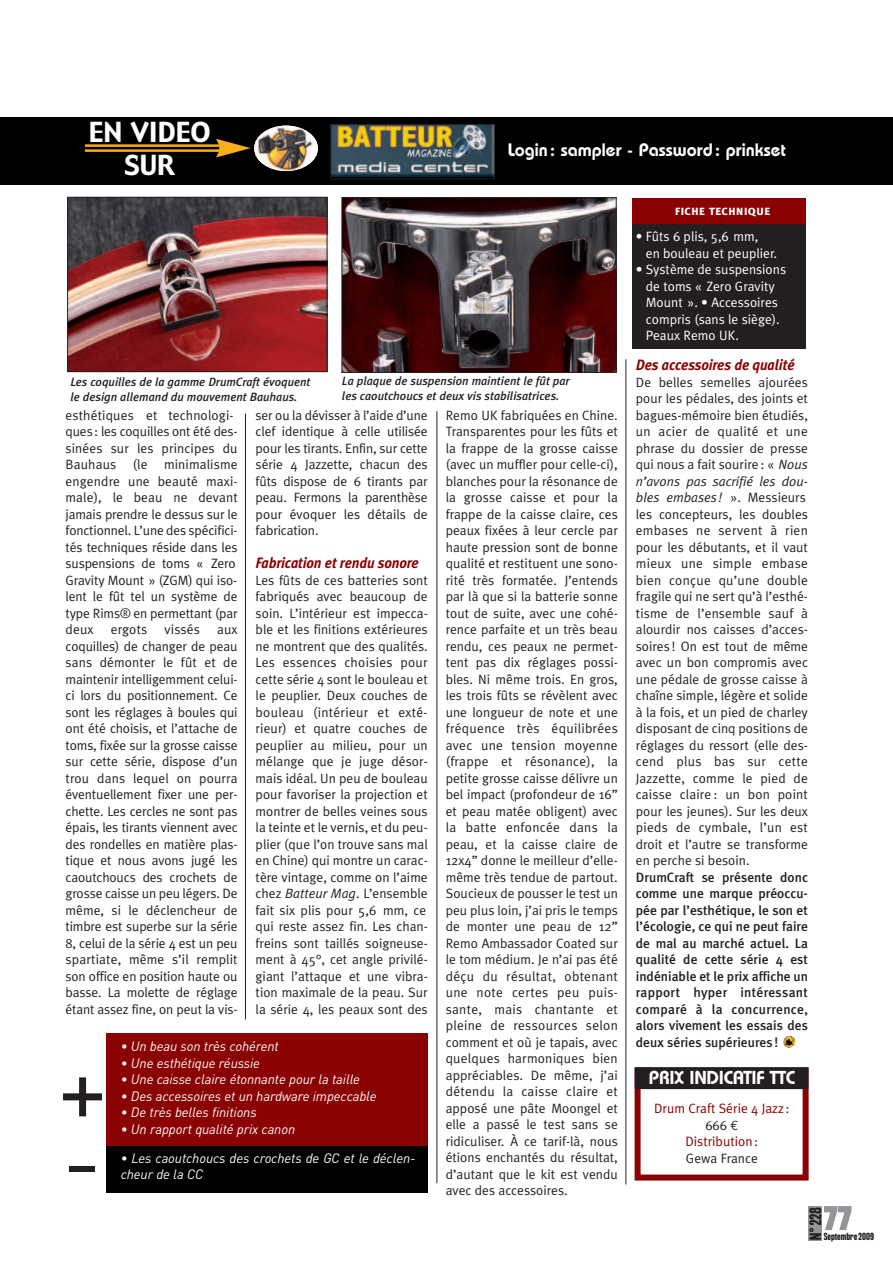
<style>
.page{position:relative;width:893px;height:1263px;background:#fff}
.page>*{position:absolute;margin:0;border:0;box-sizing:border-box;transform-origin:0 0}
.t1{font:900 extra-condensed 79.5px/73.3px "Helvetica";color:#231f20}
.t2{font:27px/32.4px "Gadget";color:#fff;text-align:center}
.t3{font:600 18.75px "Bauhaus";letter-spacing:-.015em;color:#fff}
.t4{font:600 18px "Bauhaus";color:#fff}
.t5{font:italic 700 15px "Meta Plus";letter-spacing:-.01em;color:#8b0202;scale:.95 1}
.t6{font:13.5px/16.5px "Meta Plus Normal";color:#231f20;text-align:justify}
.t7{font:500 13.5px/16.5px "Meta Plus";color:#231f20;text-align:justify}
.t8{font:italic 13.5px/16.5px "DIN";letter-spacing:-.01em;color:#fff}
.t9{font:13.5px/16.5px "Meta Plus Normal";color:#fff}
.t10{font:13.5px/16.5px "Meta Plus Normal";color:#8b0202;text-align:center}
.t11{font:13.5px "Meta Plus Bold Caps";color:#fff}
.t12{font:italic 500 12px/15px "Meta Plus";color:#231f20}
.t13{font:500 condensed 9px "Rhode";color:#231f20}
.s1{font-style:italic}
.s2{color:#231f20}
.s3{font-family:"Euro Mono";color:#231f20}
</style>
<div class="page">
<div style="left:0;top:118px;width:893px;height:67px;background:#000"></div>
<hr style="left:245px;top:414px;width:1px;height:605px;background:#231f20">
<hr style="left:437px;top:411px;width:1px;height:772px;background:#231f20">
<hr style="left:626px;top:359px;width:1px;height:825px;background:#231f20">
<div style="left:106px;top:1127px;width:321px;height:65px;background:#000"></div>
<div style="left:106px;top:1033px;width:322px;height:113px;background:#8b0202"></div>
<img style="left:332px;top:126px;width:161px;height:51px">
<div style="left:330px;top:124px;width:165px;height:55px;border:1px solid #231f20"></div>
<hr style="left:85px;top:144px;width:138px;height:3px;background:#faaf18">
<hr style="left:85px;top:149px;width:138px;height:3px;background:#faaf18">
<svg style="left:216px;top:139px;width:35px;height:18px"></svg>
<div style="left:635px;top:1067px;width:174px;height:113px;border:6px solid #8b0202"></div>
<div style="left:636px;top:1068px;width:171px;height:20px;background:#231f20"></div>
<div style="left:635px;top:1067px;width:173px;height:22px;border:1px solid #231f20"></div>
<div style="left:633px;top:198px;width:173px;height:26px;background:#8b0202"></div>
<div style="left:633px;top:224px;width:173px;height:125px;background:#231f20"></div>
<svg style="left:783px;top:1035px;width:12px;height:13px"></svg>
<svg style="left:808px;top:1206px;width:1px;height:34px"></svg>
<svg style="left:809px;top:1206px;width:42px;height:34px"></svg>
<img style="left:254px;top:126px;width:64px;height:45px;border-radius:50%">
<img style="left:69px;top:199px;width:256px;height:171px">
<div style="left:67px;top:197px;width:260px;height:175px;border:1px solid #231f20"></div>
<img style="left:343px;top:199px;width:272px;height:172px">
<div style="left:341px;top:197px;width:276px;height:176px;border:1px solid #231f20"></div>
<h2 class="t2" style="left:89px;top:117px;width:123px">EN VIDEO<br>SUR</h2>
<h3 class="t4" style="left:508px;top:143px;width:280px">Login : sampler - Password: prinkset</h3>
<p class="t11" style="left:675px;top:202px;width:98px">fiche technique</p>
<p class="t9" style="left:646px;top:228px;width:133px;text-indent:-10px">• Fûts 6 plis, 5,6 mm,<br>en bouleau et peuplier.</p>
<p class="t9" style="left:646px;top:261px;width:142px;text-indent:-10px">• Système de suspensions de toms « Zero Gravity<br>Mount ». • Accessoires compris (sans le siège).<br>Peaux Remo UK.</p>
<p class="t12" style="left:70px;top:374px;width:242px">Les coquilles de la gamme DrumCraft évoquent le design allemand du mouvement Bauhaus.</p>
<p class="t12" style="left:342px;top:373px;width:229px">La plaque de suspension maintient le fût par les caoutchoucs et deux vis stabilisatrices.</p>
<p class="t6" style="left:66px;top:407px;width:174px;text-align:left">esthétiques et technologi&shy;ques: les coquilles ont été des&shy;sinées sur les principes du<br>Bauhaus (le minimalisme engendre une beauté maxi&shy;male), le beau ne devant jamais prendre le dessus sur le fonctionnel. L’une des spécifici&shy;tés techniques réside dans les suspensions de toms « Zero<br>Gravity Mount » (ZGM) qui iso&shy;lent le fût tel un système de type Rims® en permettant (par deux</p>
<p class="t6" style="left:111px;top:621px;width:38px">ergots</p>
<p class="t6" style="left:164px;top:621px;width:37px">vissés</p>
<p class="t6" style="left:66px;top:621px;width:174px;text-indent:152px">aux coquilles) de changer de peau sans démonter le fût et de maintenir intelligemment celui&shy;ci lors du positionnement. Ce sont les réglages à boules qui ont été choisis, et l’attache de toms, fixée sur la grosse caisse sur cette série, dispose d’un trou dans lequel on pourra éventuellement fixer une per&shy;chette. Les cercles ne sont pas épais, les tirants viennent avec des rondelles en matière plas&shy;tique et nous avons jugé les caoutchoucs des crochets de grosse caisse un peu légers. De même, si le déclencheur de timbre est superbe sur la série 8, celui de la série 4 est un peu spartiate, même s’il remplit son office en position haute ou basse. La molette de réglage étant assez fine, on peut la vis-</p>
<p class="t6" style="left:256px;top:407px;width:174px">ser ou la dévisser à l’aide d’une clef identique à celle utilisée pour les tirants. Enfin, sur cette série 4 Jazzette, chacun des fûts dispose de 6 tirants par peau. Fermons la parenthèse pour évoquer les détails de fabrication.</p>
<p class="t5" style="left:256px;top:554px;width:173px">Fabrication et rendu sonore</p>
<p class="t6" style="left:256px;top:572px;width:174px">Les fûts de ces batteries sont fabriqués avec beaucoup de soin. L’intérieur est impecca&shy;ble et les finitions extérieures ne montrent que des qualités.<br>Les essences choisies pour cette série 4 sont le bouleau et le peuplier. Deux couches de bouleau (intérieur et exté&shy;rieur) et quatre couches de peuplier au milieu, pour un mélange que je juge désor&shy;mais idéal. Un peu de bouleau pour favoriser la projection et montrer de belles veines sous la teinte et le vernis, et du peu&shy;plier (que l’on trouve sans mal en Chine) qui montre un carac&shy;tère vintage, comme on l’aime chez <span class="s1">Batteur Mag</span>. L’ensemble fait six plis pour 5,6 mm, ce qui reste assez fin. Les chan&shy;freins sont taillés soigneuse&shy;ment à 45°, cet angle privilé&shy;giant l’attaque et une vibra&shy;tion maximale de la peau. Sur la série 4, les peaux sont des</p>
<h1 class="t1" style="left:63px;top:1060px;width:41px">+ -</h1>
<p class="t8" style="left:121px;top:1039px;width:159px">• Un beau son très cohérent</p>
<p class="t8" style="left:121px;top:1056px;width:141px">• Une esthétique réussie</p>
<p class="t8" style="left:121px;top:1072px;width:241px">• Une caisse claire étonnante pour la taille</p>
<p class="t8" style="left:121px;top:1089px;width:257px">• Des accessoires et un hardware impeccable</p>
<p class="t8" style="left:121px;top:1105px;width:137px">• De très belles finitions</p>
<p class="t8" style="left:121px;top:1122px;width:176px">• Un rapport qualité prix canon</p>
<p class="t8" style="left:121px;top:1151px;width:296px">• Les caoutchoucs des crochets de GC et le déclen&shy;cheur de la CC</p>
<p class="t6" style="left:446px;top:407px;width:174px">Remo UK fabriquées en Chine.<br>Transparentes pour les fûts et la frappe de la grosse caisse (avec un muffler pour celle-ci), blanches pour la résonance de la grosse caisse et pour la frappe de la caisse claire, ces peaux fixées à leur cercle par haute pression sont de bonne qualité et restituent une sono&shy;rité très formatée. J’entends par là que si la batterie sonne tout de suite, avec une cohé&shy;rence parfaite et un très beau rendu, ces peaux ne permet&shy;tent pas dix réglages possi&shy;bles. Ni même trois. En gros, les trois fûts se révèlent avec une longueur de note et une fréquence très équilibrées avec une tension moyenne (frappe et résonance), la petite grosse caisse délivre un bel impact (profondeur de 16” et peau matée obligent) avec la batte enfoncée dans la peau, et la caisse claire de 12x4” donne le meilleur d’elle&shy;même très tendue de partout.<br>Soucieux de pousser le test un peu plus loin, j’ai pris le temps de monter une peau de 12” Remo Ambassador Coated sur le tom médium. Je n’ai pas été déçu du résultat, obtenant une note certes peu puis&shy;sante, mais chantante et pleine de ressources selon comment et où je tapais, avec quelques harmoniques bien appréciables. De même, j’ai détendu la caisse claire et apposé une pâte Moongel et elle a passé le test sans se ridiculiser. À ce tarif-là, nous étions enchantés du résultat, d’autant que le kit est vendu avec des accessoires.</p>
<p class="t5" style="left:636px;top:356px;width:169px">Des accessoires de qualité</p>
<p class="t6" style="left:636px;top:374px;width:174px;text-align:left">De belles semelles ajourées pour les pédales, des joints et bagues-mémoire bien étudiés, un acier de qualité et une phrase du dossier de presse qui nous a fait sourire : « <span class="s1">Nous n’avons pas sacrifié les dou&shy;bles embases !</span> ». Messieurs les concepteurs, les doubles embases ne servent à rien pour les débutants, et il vaut mieux une simple embase bien conçue qu’une double fragile qui ne sert qu’à l’esthé&shy;tisme de l’ensemble sauf à alourdir nos caisses d’acces&shy;soires ! On est tout de même avec un bon compromis avec une pédale de grosse caisse à chaîne simple, légère et solide à la fois, et un pied de charley disposant de cinq positions de réglages du ressort (elle des&shy;cend plus bas sur cette<br>Jazzette, comme le pied de caisse claire : un bon point pour les jeunes). Sur les deux pieds de cymbale, l’un est droit et l’autre se transforme en perche si besoin.</p>
<p class="t7" style="left:636px;top:869px;width:174px">DrumCraft se présente donc comme une marque préoccu&shy;pée par l’esthétique, le son et l’écologie, ce qui ne peut faire de mal au marché actuel. La qualité de cette série 4 est indéniable et le prix affiche un rapport hyper intéressant comparé à la concurrence, alors vivement les essais des deux séries supérieures !</p>
<h3 class="t3" style="left:649px;top:1070px;width:148px">PRIX INDICATIF TTC</h3>
<p class="t10" style="left:654px;top:1100px;width:137px">Drum Craft Série 4 Jazz :<br><span class="s2">666</span> <span class="s3">€<br></span>Distribution :</p>
<p class="t6" style="left:686px;top:1149px;width:73px">Gewa France</p>
<p class="t13" style="left:824px;top:1231px;width:52px">Septembre 2009</p>
</div>
